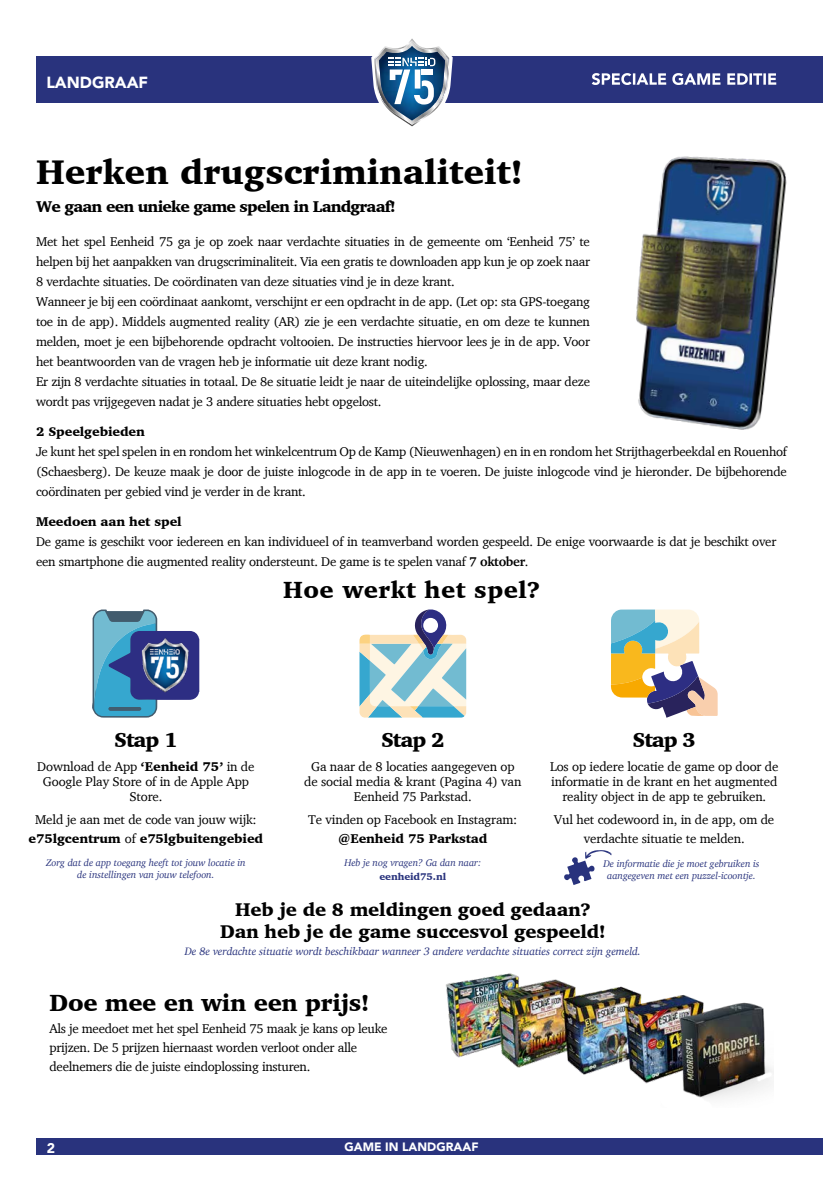
<style>
.page{position:relative;width:823px;height:1191px;background:#fff}
.page>*{position:absolute;margin:0;border:0;box-sizing:border-box;transform-origin:0 0}
.t1{font:900 35px "Charter BT";color:#000}
.t2{font:900 24px "Charter BT";letter-spacing:-.01em;color:#000}
.t3{font:900 24px "Charter BT";letter-spacing:.02em;color:#000}
.t4{font:900 21px "Charter BT";letter-spacing:-.05em;color:#000}
.t5{font:900 18.9px/22px "Charter BT";letter-spacing:-.01em;color:#000;text-align:center}
.t6{font:900 16px "Charter BT";letter-spacing:-.05em;color:#000}
.t7{font:900 16px "Avenir";color:#fff}
.t8{font:900 14px "Avenir";color:#fff}
.t9{font:13px/20px "Charter";letter-spacing:-.02em;color:#000;text-align:center}
.t10{font:900 13px "Charter BT";letter-spacing:-.01em;color:#000}
.t11{font:900 12px "Avenir";color:#fff}
.t12{font:italic 11px "Charter";letter-spacing:-.01em;color:#29337d}
.t13{font:italic 10px/12px "Charter";letter-spacing:-.01em;color:#29337d;text-align:center}
.t14{font:900 10px "Charter BT";letter-spacing:-.01em;color:#29337d}
.s1{font-weight:700}
.s2{font-family:"Charter BT";font-weight:900}
.s3{font-family:"Charter";font-weight:400}
</style>
<div class="page">
<hr style="left:822px;top:56px;width:1px;height:46px;background:#29337d">
<div style="left:36px;top:56px;width:786px;height:46px;background:#29337d"></div>
<svg style="left:591px;top:73px;width:184px;height:12px"></svg>
<svg style="left:371px;top:38px;width:81px;height:89px"></svg>
<div style="left:36px;top:1138px;width:786px;height:17px;background:#29337d"></div>
<svg style="left:822px;top:1138px;width:1px;height:17px"></svg>
<svg style="left:92px;top:609px;width:107px;height:109px"></svg>
<img style="left:132px;top:632px;width:66px;height:66px">
<svg style="left:359px;top:609px;width:107px;height:109px"></svg>
<svg style="left:610px;top:609px;width:107px;height:108px"></svg>
<svg style="left:564px;top:850px;width:47px;height:35px"></svg>
<img style="left:636px;top:156px;width:151px;height:274px">
<img style="left:445px;top:973px;width:328px;height:126px">
<p class="t7" style="left:46px;top:71px;width:103px">LANDGRAAF</p>
<h1 class="t1" style="left:36px;top:150px;width:488px">Herken drugscriminaliteit!</h1>
<p class="t6" style="left:36px;top:196px;width:361px">We gaan een unieke game spelen in Landgraaf!</p>
<p class="t9" style="left:36px;top:231px;width:555px;text-align:left">Met het spel Eenheid 75 ga je op zoek naar verdachte situaties in de gemeente om ‘Eenheid 75’ te helpen bij het aanpakken van drugscriminaliteit. Via een gratis te downloaden app kun je op zoek naar 8 verdachte situaties. De coördinaten van deze situaties vind je in deze krant.<br>Wanneer je bij een coördinaat aankomt, verschijnt er een opdracht in de app. (Let op: sta GPS-toegang toe in de app). Middels augmented reality (AR) zie je een verdachte situatie, en om deze te kunnen melden, moet je een bijbehorende opdracht voltooien. De instructies hiervoor lees je in de app. Voor het beantwoorden van de vragen heb je informatie uit deze krant nodig.<br>Er zijn 8 verdachte situaties in totaal. De 8e situatie leidt je naar de uiteindelijke oplossing, maar deze wordt pas vrijgegeven nadat je 3 andere situaties hebt opgelost.</p>
<p class="t10" style="left:36px;top:423px;width:110px">2 Speelgebieden</p>
<p class="t9" style="left:36px;top:441px;width:752px;text-align:justify">Je kunt het spel spelen in en rondom het winkelcentrum Op de Kamp (Nieuwenhagen) en in en rondom het Strijthagerbeekdal en Rouenhof (Schaesberg). De keuze maak je door de juiste inlogcode in de app in te voeren. De juiste inlogcode vind je hieronder. De bijbehorende coördinaten per gebied vind je verder in de krant.</p>
<p class="t10" style="left:36px;top:513px;width:147px">Meedoen aan het spel</p>
<p class="t9" style="left:36px;top:531px;width:741px;text-align:left">De game is geschikt voor iedereen en kan individueel of in teamverband worden gespeeld. De enige voorwaarde is dat je beschikt over een smartphone die augmented reality ondersteunt. De game is te spelen vanaf <span class="s1">7 oktober</span>.</p>
<h2 class="t3" style="left:283px;top:574px;width:258px">Hoe werkt het spel?</h2>
<h3 class="t4" style="left:114px;top:727px;width:65px">Stap 1</h3>
<p class="t9" style="left:37px;top:758px;width:219px;line-height:15px">Download de App <span class="s2">‘Eenheid 75’</span> in de<br>Google Play Store of in de Apple App<br>Store.</p>
<p class="t9" style="left:35px;top:809px;width:223px">Meld je aan met de code van jouw wijk:</p>
<p class="t10" style="left:29px;top:830px;width:236px">e75lgcentrum <span class="s3">of</span> e75lgbuitengebied</p>
<h3 class="t4" style="left:381px;top:727px;width:65px">Stap 2</h3>
<p class="t9" style="left:304px;top:758px;width:218px;line-height:15px">Ga naar de 8 locaties aangegeven op de social media &amp; krant (Pagina 4) van<br>Eenheid 75 Parkstad.</p>
<p class="t9" style="left:308px;top:809px;width:210px">Te vinden op Facebook en Instagram:</p>
<p class="t10" style="left:338px;top:830px;width:151px">@Eenheid 75 Parkstad</p>
<h3 class="t4" style="left:632px;top:727px;width:65px">Stap 3</h3>
<p class="t9" style="left:549px;top:758px;width:230px;line-height:15px">Los op iedere locatie de game op door de informatie in de krant en het augmented reality object in de app te gebruiken.</p>
<p class="t9" style="left:554px;top:809px;width:221px;line-height:19px">Vul het codewoord in, in de app, om de verdachte situatie te melden.</p>
<p class="t13" style="left:46px;top:856px;width:201px">Zorg dat de app toegang heeft tot jouw locatie in de instellingen van jouw telefoon.</p>
<p class="t13" style="left:603px;top:856px;width:158px">De informatie die je moet gebruiken is aangegeven met een puzzel-icoontje.</p>
<h3 class="t5" style="left:220px;top:898px;width:386px">Heb je de 8 meldingen goed gedaan?<br>Dan heb je de game succesvol gespeeld!</h3>
<p class="t12" style="left:185px;top:944px;width:457px">De 8e verdachte situatie wordt beschikbaar wanneer 3 andere verdachte situaties correct zijn gemeld.</p>
<p class="t13" style="left:344px;top:856px;width:138px">Heb je nog vragen? Ga dan naar:</p>
<p class="t14" style="left:379px;top:870px;width:68px">eenheid75.nl</p>
<h2 class="t2" style="left:49px;top:988px;width:321px">Doe mee en win een prijs!</h2>
<p class="t9" style="left:49px;top:1019px;width:339px;line-height:19px;text-align:left">Als je meedoet met het spel Eenheid 75 maak je kans op leuke prijzen. De 5 prijzen hiernaast worden verloot onder alle deelnemers die de juiste eindoplossing insturen.</p>
<p class="t8" style="left:47px;top:1137px;width:10px">2</p>
<p class="t11" style="left:344px;top:1138px;width:135px">GAME IN LANDGRAAF</p>
</div>
